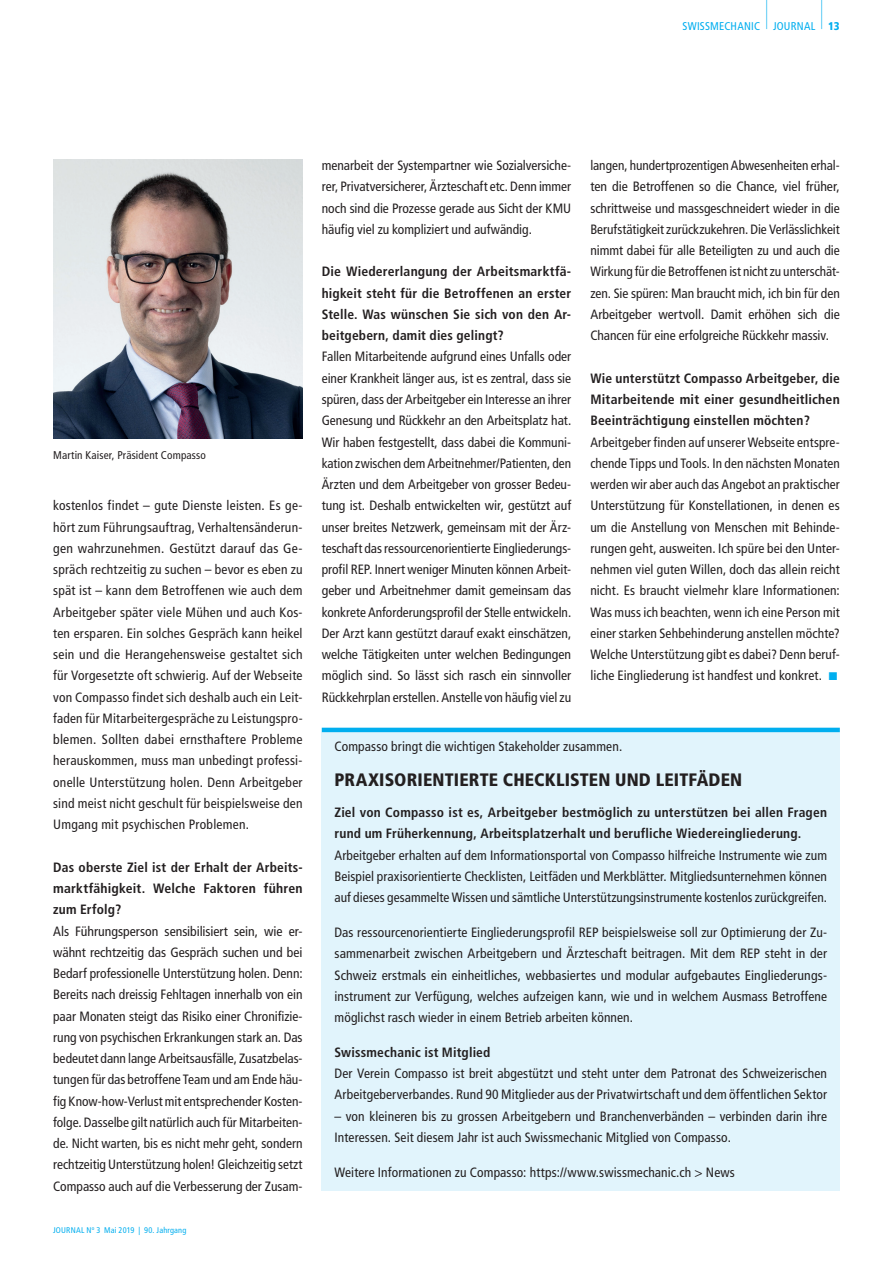
<style>
.page{position:relative;width:893px;height:1263px;background:#fff}
.page>*{position:absolute;margin:0;border:0;box-sizing:border-box;transform-origin:0 0}
.t1{font:900 condensed 56.25px "Frutiger LT Std";color:#00aeef;scale:.1 1}
.t2{font:900 condensed 18px "Frutiger LT Std";letter-spacing:.005em;color:#231f20}
.t3{font:condensed 13.5px/21.3px "Frutiger LT Std";letter-spacing:.005em;color:#231f20;text-align:justify}
.t4{font:700 condensed 13.5px/21.3px "Frutiger";letter-spacing:.015em;color:#231f20;text-align:justify}
.t5{font:condensed 11.25px "Frutiger LT Std";letter-spacing:.015em;color:#231f20}
.t6{font:condensed 11.25px "Frutiger LT Std";letter-spacing:.02em;color:#00aeef}
.t7{font:900 condensed 11.25px "Frutiger LT Std";color:#00aeef}
.t8{font:condensed 8.25px "Frutiger LT Std";letter-spacing:.02em;color:#00aeef}
.s1{color:#00aeef}
</style>
<div class="page">
<div style="left:322px;top:732px;width:518px;height:459px;background:#e1f4fc"></div>
<hr style="left:322px;top:728px;width:518px;height:4px;background:#00aeef">
<img style="left:53px;top:159px;width:250px;height:279px">
<h1 class="t1" style="left:766px;top:-39px;width:14px">|</h1>
<h1 class="t1" style="left:821px;top:-39px;width:14px">|</h1>
<p class="t7" style="left:828px;top:19px;width:13px">13</p>
<p class="t6" style="left:682px;top:19px;width:79px">SWISSMECHANIC</p>
<p class="t6" style="left:773px;top:19px;width:44px">JOURNAL</p>
<p class="t5" style="left:53px;top:449px;width:154px">Martin Kaiser, Präsident Compasso</p>
<p class="t3" style="left:53px;top:495px;width:251px">kostenlos findet – gute Dienste leisten. Es ge&shy;hört zum Führungsauftrag, Verhaltensänderun&shy;gen wahrzunehmen. Gestützt darauf das Ge&shy;spräch rechtzeitig zu suchen – bevor es eben zu spät ist – kann dem Betroffenen wie auch dem Arbeitgeber später viele Mühen und auch Kos&shy;ten ersparen. Ein solches Gespräch kann heikel sein und die Herangehensweise gestaltet sich für Vorgesetzte oft schwierig. Auf der Webseite von Compasso findet sich deshalb auch ein Leit&shy;faden für Mitarbeitergespräche zu Leistungspro&shy;blemen. Sollten dabei ernsthaftere Probleme herauskommen, muss man unbedingt professi&shy;onelle Unterstützung holen. Denn Arbeitgeber sind meist nicht geschult für beispielsweise den Umgang mit psychischen Problemen.</p>
<p class="t4" style="left:53px;top:856px;width:251px">Das oberste Ziel ist der Erhalt der Arbeits&shy;marktfähigkeit. Welche Faktoren führen zum Erfolg?</p>
<p class="t3" style="left:53px;top:920px;width:251px">Als Führungsperson sensibilisiert sein, wie er&shy;wähnt rechtzeitig das Gespräch suchen und bei Bedarf professionelle Unterstützung holen. Denn:<br>Bereits nach dreissig Fehltagen innerhalb von ein paar Monaten steigt das Risiko einer Chronifizie&shy;rung von psychischen Erkrankungen stark an. Das bedeutet dann lange Arbeitsausfälle, Zusatzbelas&shy;tungen für das betroffene Team und am Ende häu&shy;fig Know-how-Verlust mit entsprechender Kosten&shy;folge. Dasselbe gilt natürlich auch für Mitarbeiten&shy;de. Nicht warten, bis es nicht mehr geht, sondern rechtzeitig Unterstützung holen! Gleichzeitig setzt Compasso auch auf die Verbesserung der Zusam-</p>
<p class="t8" style="left:53px;top:1225px;width:135px">JOURNAL N<sup>o</sup> 3 Mai 2019 | 90. Jahrgang</p>
<p class="t3" style="left:322px;top:155px;width:251px">menarbeit der Systempartner wie Sozialversiche&shy;rer, Privatversicherer, Ärzteschaft etc. Denn immer noch sind die Prozesse gerade aus Sicht der KMU häufig viel zu kompliziert und aufwändig.</p>
<p class="t4" style="left:322px;top:261px;width:251px">Die Wiedererlangung der Arbeitsmarktfä&shy;higkeit steht für die Betroffenen an erster Stelle. Was wünschen Sie sich von den Ar&shy;beitgebern, damit dies gelingt?</p>
<p class="t3" style="left:322px;top:346px;width:251px">Fallen Mitarbeitende aufgrund eines Unfalls oder einer Krankheit länger aus, ist es zentral, dass sie spüren, dass der Arbeitgeber ein Interesse an ihrer Genesung und Rückkehr an den Arbeitsplatz hat.<br>Wir haben festgestellt, dass dabei die Kommuni&shy;kation zwischen dem Arbeitnehmer/Patienten, den Ärzten und dem Arbeitgeber von grosser Bedeu&shy;tung ist. Deshalb entwickelten wir, gestützt auf unser breites Netzwerk, gemeinsam mit der Ärz&shy;teschaft das ressourcenorientierte Eingliederungs&shy;profil REP. Innert weniger Minuten können Arbeit&shy;geber und Arbeitnehmer damit gemeinsam das konkrete Anforderungsprofil der Stelle entwickeln.<br>Der Arzt kann gestützt darauf exakt einschätzen, welche Tätigkeiten unter welchen Bedingungen möglich sind. So lässt sich rasch ein sinnvoller Rückkehrplan erstellen. Anstelle von häufig viel zu</p>
<p class="t3" style="left:590px;top:155px;width:251px">langen, hundertprozentigen Abwesenheiten erhal&shy;ten die Betroffenen so die Chance, viel früher, schrittweise und massgeschneidert wieder in die Berufstätigkeit zurückzukehren. Die Verlässlichkeit nimmt dabei für alle Beteiligten zu und auch die Wirkung für die Betroffenen ist nicht zu unterschät&shy;zen. Sie spüren: Man braucht mich, ich bin für den Arbeitgeber wertvoll. Damit erhöhen sich die Chancen für eine erfolgreiche Rückkehr massiv.</p>
<p class="t4" style="left:590px;top:367px;width:251px">Wie unterstützt Compasso Arbeitgeber, die Mitarbeitende mit einer gesundheitlichen Beeinträchtigung einstellen möchten?</p>
<p class="t3" style="left:590px;top:431px;width:251px">Arbeitgeber finden auf unserer Webseite entspre&shy;chende Tipps und Tools. In den nächsten Monaten werden wir aber auch das Angebot an praktischer Unterstützung für Konstellationen, in denen es um die Anstellung von Menschen mit Behinde&shy;rungen geht, ausweiten. Ich spüre bei den Unter&shy;nehmen viel guten Willen, doch das allein reicht nicht. Es braucht vielmehr klare Informationen:<br>Was muss ich beachten, wenn ich eine Person mit einer starken Sehbehinderung anstellen möchte?<br>Welche Unterstützung gibt es dabei? Denn beruf&shy;liche Eingliederung ist handfest und konkret. <span class="s1">■</span></p>
<p class="t3" style="left:334px;top:735px;width:289px">Compasso bringt die wichtigen Stakeholder zusammen.</p>
<h2 class="t2" style="left:334px;top:768px;width:409px">PRAXISORIENTIERTE CHECKLISTEN UND LEITFÄDEN</h2>
<p class="t4" style="left:334px;top:802px;width:494px">Ziel von Compasso ist es, Arbeitgeber bestmöglich zu unterstützen bei allen Fragen rund um Früherkennung, Arbeitsplatzerhalt und berufliche Wiedereingliederung.</p>
<p class="t3" style="left:334px;top:844px;width:494px">Arbeitgeber erhalten auf dem Informationsportal von Compasso hilfreiche Instrumente wie zum Beispiel praxisorientierte Checklisten, Leitfäden und Merkblätter. Mitgliedsunternehmen können auf dieses gesammelte Wissen und sämtliche Unterstützungsinstrumente kostenlos zurückgreifen.</p>
<p class="t3" style="left:334px;top:922px;width:494px">Das ressourcenorientierte Eingliederungsprofil REP beispielsweise soll zur Optimierung der Zu&shy;sammenarbeit zwischen Arbeitgebern und Ärzteschaft beitragen. Mit dem REP steht in der Schweiz erstmals ein einheitliches, webbasiertes und modular aufgebautes Eingliederungs&shy;instrument zur Verfügung, welches aufzeigen kann, wie und in welchem Ausmass Betroffene möglichst rasch wieder in einem Betrieb arbeiten können.</p>
<p class="t4" style="left:334px;top:1041px;width:157px">Swissmechanic ist Mitglied</p>
<p class="t3" style="left:334px;top:1063px;width:494px">Der Verein Compasso ist breit abgestützt und steht unter dem Patronat des Schweizerischen<br>Arbeitgeberverbandes. Rund 90 Mitglieder aus der Privatwirtschaft und dem öffentlichen Sektor</p>
<p class="t3" style="left:334px;top:1105px;width:494px">– von kleineren bis zu grossen Arbeitgebern und Branchenverbänden – verbinden darin ihre<br>Interessen. Seit diesem Jahr ist auch Swissmechanic Mitglied von Compasso.</p>
<p class="t3" style="left:334px;top:1161px;width:402px">Weitere Informationen zu Compasso: https://www.swissmechanic.ch &gt; News</p>
</div>
